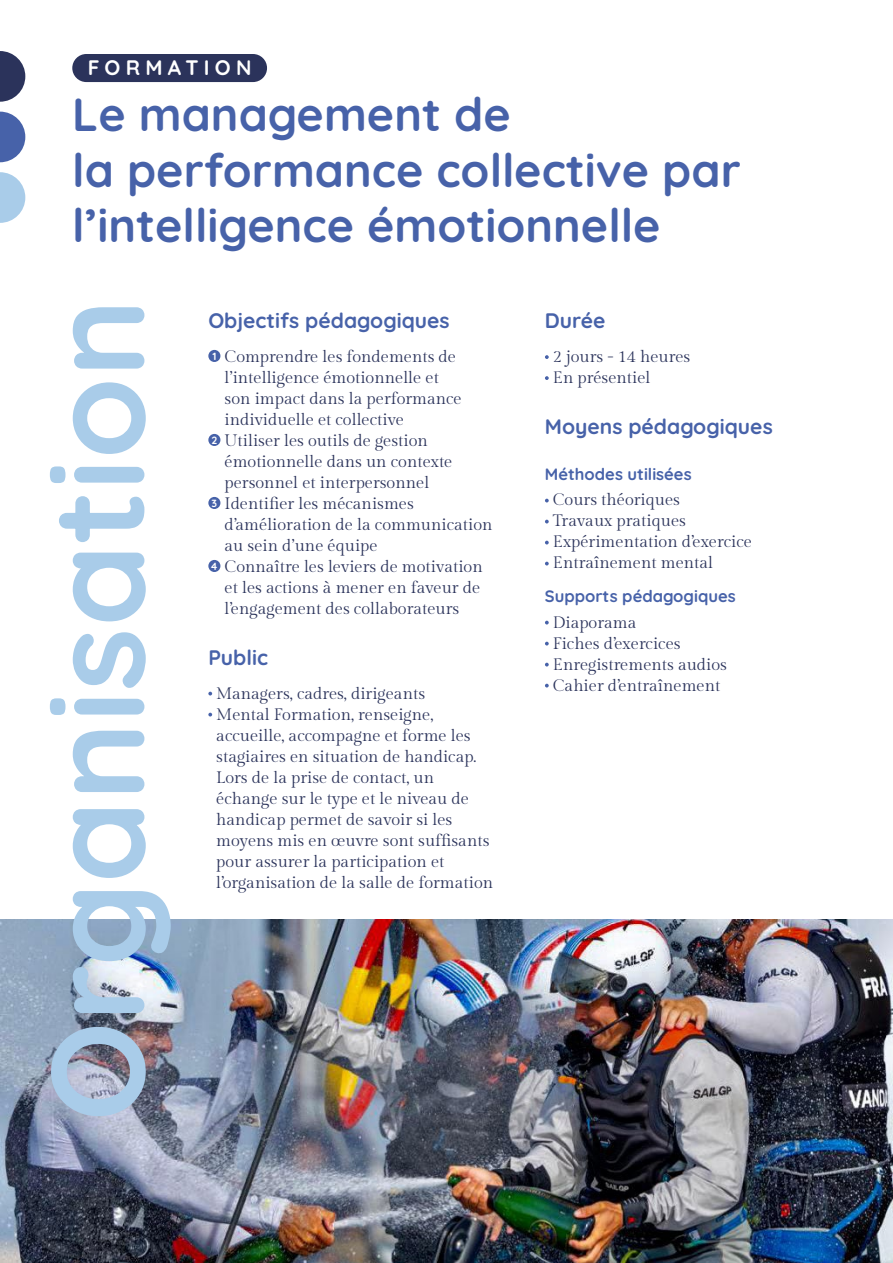
<style>
.page{position:relative;width:893px;height:1263px;background:#fff}
.page>*{position:absolute;margin:0;border:0;box-sizing:border-box;transform-origin:0 0}
.t1{font:700 131.55px "Quicksand";color:#a9cce9}
.t2{font:700 46.5px/55.8px "Quicksand";color:#4762a9}
.t3{font:700 21px "Quicksand";color:#4762a9}
.t4{font:700 21px "Quicksand";letter-spacing:.25em;color:#fff}
.t5{font:16.5px/21px "Gilda Display";color:#2b335b}
.t6{font:700 16.5px "Quicksand";color:#4762a9}
.s1{font-family:"Quicksand";font-weight:700;font-size:10.5px;color:#fff}
</style>
<div class="page">
<img style="left:0;top:919px;width:893px;height:344px">
<svg style="left:0;top:51px;width:25px;height:51px"></svg>
<svg style="left:0;top:112px;width:25px;height:50px"></svg>
<svg style="left:0;top:172px;width:25px;height:51px"></svg>
<div style="left:208px;top:350px;width:12px;height:12px;background:#4762a9;border-radius:50%"></div>
<div style="left:208px;top:434px;width:12px;height:12px;background:#4762a9;border-radius:50%"></div>
<div style="left:208px;top:497px;width:12px;height:12px;background:#4762a9;border-radius:50%"></div>
<div style="left:208px;top:560px;width:12px;height:12px;background:#4762a9;border-radius:50%"></div>
<svg style="left:208px;top:692px;width:4px;height:3px"></svg>
<svg style="left:208px;top:713px;width:4px;height:3px"></svg>
<svg style="left:545px;top:355px;width:4px;height:4px"></svg>
<svg style="left:545px;top:376px;width:4px;height:4px"></svg>
<svg style="left:545px;top:499px;width:4px;height:3px"></svg>
<svg style="left:545px;top:520px;width:4px;height:3px"></svg>
<svg style="left:545px;top:541px;width:4px;height:3px"></svg>
<svg style="left:545px;top:562px;width:4px;height:3px"></svg>
<svg style="left:545px;top:621px;width:4px;height:3px"></svg>
<svg style="left:545px;top:642px;width:4px;height:3px"></svg>
<svg style="left:545px;top:663px;width:4px;height:3px"></svg>
<svg style="left:545px;top:684px;width:4px;height:3px"></svg>
<div style="left:72px;top:54px;width:195px;height:28px;background:#2b335b;border-radius:14px"></div>
<p class="t4" style="left:88px;top:51px;width:165px">FORMATION</p>
<h2 class="t2" style="left:72px;top:82px;width:670px">Le management de<br>la performance collective par l’intelligence émotionnelle</h2>
<h1 class="t1" style="left:-4px;top:1121px;width:824px;rotate:-90deg">Organisation</h1>
<p class="t3" style="left:208px;top:304px;width:243px">Objectifs pédagogiques</p>
<p class="t5" style="left:212px;top:346px;width:245px"><span class="s1">1</span> Comprendre les fondements de</p>
<p class="t5" style="left:225px;top:367px;width:216px">l’intelligence émotionnelle et</p>
<p class="t5" style="left:225px;top:388px;width:239px">son impact dans la performance</p>
<p class="t5" style="left:225px;top:409px;width:181px">individuelle et collective</p>
<p class="t5" style="left:211px;top:430px;width:218px"><span class="s1">2</span> Utiliser les outils de gestion</p>
<p class="t5" style="left:225px;top:451px;width:229px">émotionnelle dans un contexte</p>
<p class="t5" style="left:225px;top:472px;width:206px">personnel et interpersonnel</p>
<p class="t5" style="left:212px;top:493px;width:204px"><span class="s1">3</span> Identifier les mécanismes</p>
<p class="t5" style="left:225px;top:514px;width:269px">d’amélioration de la communication</p>
<p class="t5" style="left:225px;top:535px;width:155px">au sein d’une équipe</p>
<p class="t5" style="left:211px;top:556px;width:273px"><span class="s1">4</span> Connaître les leviers de motivation</p>
<p class="t5" style="left:225px;top:577px;width:257px">et les actions à mener en faveur de</p>
<p class="t5" style="left:225px;top:598px;width:236px">l’engagement des collaborateurs</p>
<p class="t3" style="left:208px;top:641px;width:61px">Public</p>
<p class="t5" style="left:216px;top:682px;width:278px">Managers, cadres, dirigeants<br>Mental Formation, renseigne, accueille, accompagne et forme les stagiaires en situation de handicap.<br>Lors de la prise de contact, un échange sur le type et le niveau de handicap permet de savoir si les moyens mis en œuvre sont suffisants pour assurer la participation et l’organisation de la salle de formation</p>
<p class="t3" style="left:545px;top:304px;width:62px">Durée</p>
<p class="t5" style="left:553px;top:346px;width:139px">2 jours - 14 heures<br>En présentiel</p>
<p class="t3" style="left:545px;top:410px;width:229px">Moyens pédagogiques</p>
<p class="t6" style="left:545px;top:462px;width:148px">Méthodes utilisées</p>
<p class="t5" style="left:553px;top:489px;width:201px">Cours théoriques<br>Travaux pratiques<br>Expérimentation d’exercice<br>Entraînement mental</p>
<p class="t6" style="left:545px;top:584px;width:192px">Supports pédagogiques</p>
<p class="t5" style="left:553px;top:611px;width:176px">Diaporama<br>Fiches d’exercices<br>Enregistrements audios<br>Cahier d’entraînement</p>
</div>
